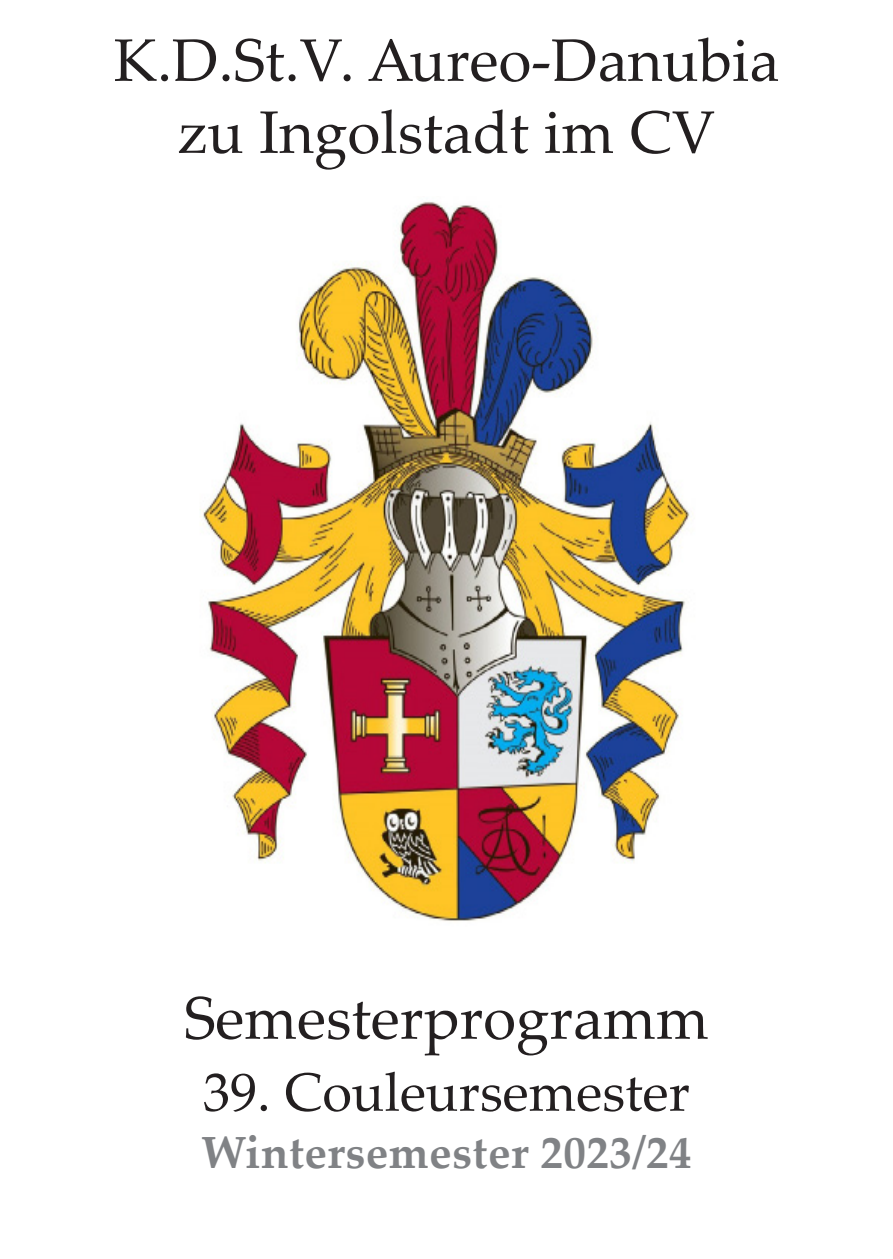
<style>
.page{position:relative;width:893px;height:1259px;background:#fff}
.page>*{position:absolute;margin:0;border:0;box-sizing:border-box;transform-origin:0 0}
.t1{font:60px/72px "Palatino Linotype";color:#231f20;text-align:center}
.t2{font:54px "Palatino Linotype";color:#231f20}
.t3{font:700 45px "Palatino Linotype";letter-spacing:.01em;color:#808285}
</style>
<div class="page">
<img style="left:200px;top:201px;width:493px;height:720px">
<p class="t1" style="left:114px;top:22px;width:667px">K.D.St.V. Aureo-Danubia zu Ingolstadt im CV</p>
<p class="t1" style="left:184px;top:980px;width:526px">Semesterprogramm</p>
<p class="t2" style="left:203px;top:1054px;width:488px">39. Couleursemester</p>
<p class="t3" style="left:201px;top:1120px;width:492px">Wintersemester 2023/24</p>
</div>
